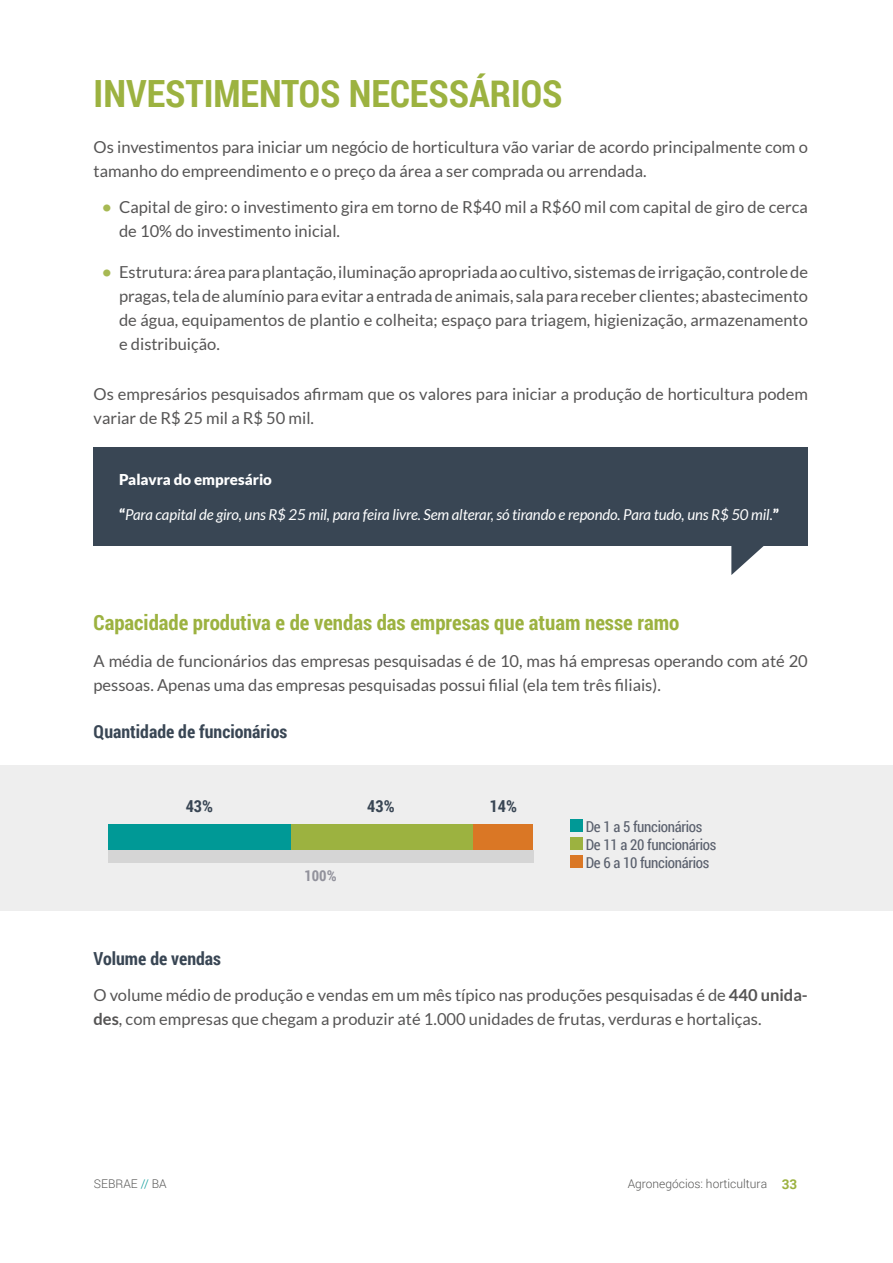
<style>
.page{position:relative;width:893px;height:1263px;background:#fff}
.page>*{position:absolute;margin:0;border:0;box-sizing:border-box;transform-origin:0 0}
.t1{font:700 37.5px "Roboto Condensed";color:#9cb240}
.t2{font:700 21px "Roboto Condensed";color:#9cb240}
.t3{font:700 18px "Roboto Condensed";color:#394654}
.t4{font:16.5px/24px "Lato";color:#555454}
.t5{font:700 16.5px "Roboto Condensed";color:#394654}
.t6{font:italic 15px "Lato";letter-spacing:-.01em;color:#fff}
.t7{font:15px/18px "Roboto Condensed";letter-spacing:-.02em;color:#5a606d}
.t8{font:900 15px "Lato";color:#fff}
.t9{font:700 15px "Roboto Condensed";color:#92929c}
.t10{font:300 12px "Roboto";color:#575756}
.s1{font-weight:700;color:#a7b953}
.s2{font-weight:900;font-style:normal}
.s3{font-weight:700}
.s4{color:#009996}
.s5{font-weight:700;font-size:13.5px;color:#9cb240}
</style>
<div class="page">
<div style="left:94px;top:447px;width:714px;height:98px;background:#394654"></div>
<svg style="left:731px;top:545px;width:33px;height:30px"></svg>
<div style="left:0;top:765px;width:893px;height:146px;background:#eee"></div>
<div style="left:108px;top:825px;width:183px;height:25px;background:#009996"></div>
<div style="left:291px;top:825px;width:183px;height:25px;background:#9cb240"></div>
<div style="left:474px;top:825px;width:59px;height:25px;background:#da7725"></div>
<div style="left:570px;top:819px;width:12px;height:13px;background:#009996"></div>
<div style="left:570px;top:837px;width:12px;height:13px;background:#9cb240"></div>
<div style="left:570px;top:855px;width:12px;height:13px;background:#da7725"></div>
<div style="left:108px;top:850px;width:425px;height:13px;background:#d5d5d5"></div>
<h1 class="t1" style="left:94px;top:68px;width:470px">INVESTIMENTOS NECESSÁRIOS</h1>
<p class="t4" style="left:94px;top:135px;width:716px">Os investimentos para iniciar um negócio de horticultura vão variar de acordo principalmente com o tamanho do empreendimento e o preço da área a ser comprada ou arrendada.</p>
<p class="t4" style="left:119px;top:195px;width:690px;text-indent:-17px"><span class="s1">•</span> Capital de giro: o investimento gira em torno de R$40 mil a R$60 mil com capital de giro de cerca de 10% do investimento inicial.</p>
<p class="t4" style="left:119px;top:260px;width:690px;text-align:justify;text-indent:-17px"><span class="s1">•</span> Estrutura: área para plantação, iluminação apropriada ao cultivo, sistemas de irrigação, controle de pragas, tela de alumínio para evitar a entrada de animais, sala para receber clientes; abastecimento de água, equipamentos de plantio e colheita; espaço para triagem, higienização, armazenamento e distribuição.</p>
<p class="t4" style="left:94px;top:382px;width:716px">Os empresários pesquisados afirmam que os valores para iniciar a produção de horticultura podem variar de R$ 25 mil a R$ 50 mil.</p>
<p class="t8" style="left:119px;top:470px;width:154px">Palavra do empresário</p>
<p class="t6" style="left:119px;top:506px;width:661px"><span class="s2">“</span>Para capital de giro, uns R$ 25 mil, para feira livre. Sem alterar, só tirando e repondo. Para tudo, uns R$ 50 mil.<span class="s2">”</span></p>
<p class="t2" style="left:94px;top:608px;width:587px">Capacidade produtiva e de vendas das empresas que atuam nesse ramo</p>
<p class="t4" style="left:94px;top:649px;width:716px">A média de funcionários das empresas pesquisadas é de 10, mas há empresas operando com até 20 pessoas. Apenas uma das empresas pesquisadas possui filial (ela tem três filiais).</p>
<p class="t3" style="left:94px;top:719px;width:195px">Quantidade de funcionários</p>
<p class="t5" style="left:186px;top:795px;width:29px">43%</p>
<p class="t5" style="left:367px;top:795px;width:29px">43%</p>
<p class="t5" style="left:490px;top:795px;width:29px">14%</p>
<p class="t9" style="left:304px;top:865px;width:34px">100%</p>
<p class="t7" style="left:586px;top:817px;width:132px">De 1 a 5 funcionários<br>De 11 a 20 funcionários<br>De 6 a 10 funcionários</p>
<p class="t3" style="left:94px;top:945px;width:129px">Volume de vendas</p>
<p class="t4" style="left:94px;top:983px;width:716px">O volume médio de produção e vendas em um mês típico nas produções pesquisadas é de <span class="s3">440 unida&shy;des</span>, com empresas que chegam a produzir até 1.000 unidades de frutas, verduras e hortaliças.</p>
<p class="t10" style="left:94px;top:1175px;width:74px">SEBRAE <span class="s4">//</span> BA</p>
<p class="t10" style="left:628px;top:1175px;width:171px">Agronegócios: horticultura <span class="s5">33</span></p>
</div>
